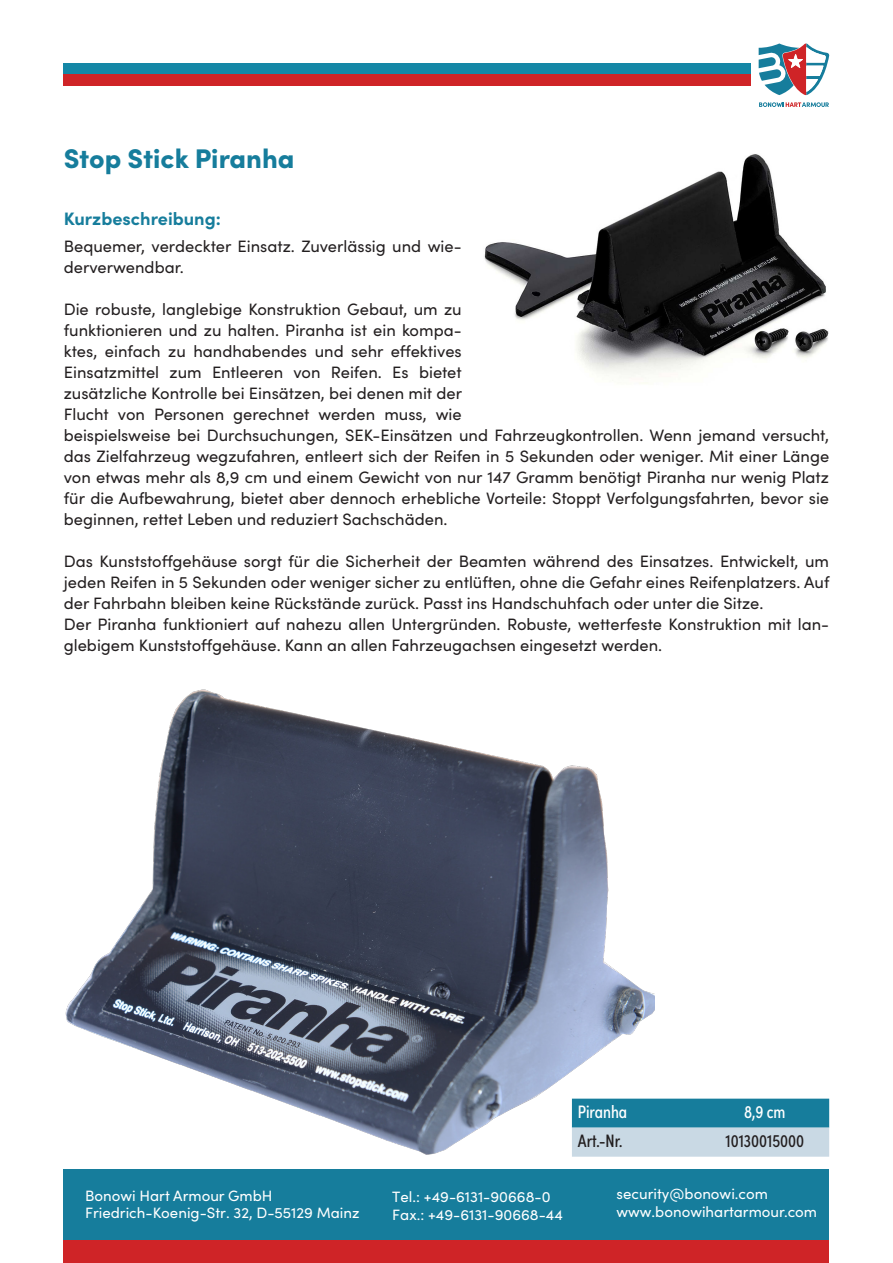
<style>
.page{position:relative;width:893px;height:1263px;background:#fff}
.page>*{position:absolute;margin:0;border:0;box-sizing:border-box;transform-origin:0 0}
.t1{font:900 27px "Sofia Pro";color:#167d9c}
.t2{font:18px "Sofia Pro Condensed";color:#231f20}
.Zwischenüberschrift{font:700 18px "Sofia Pro";color:#167d9c}
.t3{font:18px "Sofia Pro Condensed";color:#fff}
.Copy_Blocksatz{font:16.5px/21px "Sofia Pro";color:#231f20}
.t4{font:15px/18px "Sofia Pro";color:#fff}
</style>
<div class="page">
<div style="left:64px;top:1169px;width:765px;height:94px;background:#167d9c"></div>
<div style="left:64px;top:1241px;width:765px;height:22px;background:#cf2427"></div>
<div style="left:64px;top:63px;width:687px;height:11px;background:#1487a6"></div>
<div style="left:64px;top:74px;width:687px;height:12px;background:#cf2427"></div>
<svg style="left:759px;top:102px;width:70px;height:5px"></svg>
<svg style="left:759px;top:43px;width:70px;height:52px"></svg>
<img style="left:65px;top:689px;width:590px;height:466px">
<svg style="left:572px;top:1099px;width:257px;height:58px;background:#71acc0"></svg>
<img style="left:484px;top:154px;width:345px;height:230px">
<p class="t1" style="left:64px;top:138px;width:232px">Stop Stick Piranha</p>
<p class="Zwischenüberschrift" style="left:64px;top:205px;width:159px">Kurzbeschreibung:</p>
<p class="Copy_Blocksatz" style="left:64px;top:235px;width:399px">Bequemer, verdeckter Einsatz. Zuverlässig und wie&shy;derverwendbar.</p>
<p class="Copy_Blocksatz" style="left:64px;top:298px;width:767px">Die robuste, langlebige Konstruktion Gebaut, um zu<br>funktionieren und zu halten. Piranha ist ein kompa-<br>ktes, einfach zu handhabendes und sehr effektives<br>Einsatzmittel zum Entleeren von Reifen. Es bietet<br>zusätzliche Kontrolle bei Einsätzen, bei denen mit der<br>Flucht von Personen gerechnet werden muss, wie<br>beispielsweise bei Durchsuchungen, SEK-Einsätzen und Fahrzeugkontrollen. Wenn jemand versucht, das Zielfahrzeug wegzufahren, entleert sich der Reifen in 5 Sekunden oder weniger. Mit einer Länge von etwas mehr als 8,9 cm und einem Gewicht von nur 147 Gramm benötigt Piranha nur wenig Platz für die Aufbewahrung, bietet aber dennoch erhebliche Vorteile: Stoppt Verfolgungsfahrten, bevor sie beginnen, rettet Leben und reduziert Sachschäden.</p>
<p class="Copy_Blocksatz" style="left:64px;top:550px;width:767px;text-align:justify">Das Kunststoffgehäuse sorgt für die Sicherheit der Beamten während des Einsatzes. Entwickelt, um jeden Reifen in 5 Sekunden oder weniger sicher zu entlüften, ohne die Gefahr eines Reifenplatzers. Auf der Fahrbahn bleiben keine Rückstände zurück. Passt ins Handschuhfach oder unter die Sitze.</p>
<p class="Copy_Blocksatz" style="left:64px;top:613px;width:767px">Der Piranha funktioniert auf nahezu allen Untergründen. Robuste, wetterfeste Konstruktion mit lan&shy;glebigem Kunststoffgehäuse. Kann an allen Fahrzeugachsen eingesetzt werden.</p>
<p class="t4" style="left:85px;top:1187px;width:276px;line-height:16.8px">Bonowi Hart Armour GmbH<br>Friedrich-Koenig-Str. 32, D-55129 Mainz</p>
<p class="t3" style="left:578px;top:1098px;width:51px">Piranha</p>
<p class="t3" style="left:744px;top:1098px;width:43px">8,9 cm</p>
<p class="t2" style="left:578px;top:1127px;width:46px">Art.-Nr.</p>
<p class="t2" style="left:725px;top:1127px;width:80px">10130015000</p>
<p class="t4" style="left:392px;top:1186px;width:172px">Tel.: +49-6131-90668-0<br>Fax.: +49-6131-90668-44</p>
<p class="t4" style="left:617px;top:1183px;width:202px">security@bonowi.com www.bonowihartarmour.com</p>
</div>
